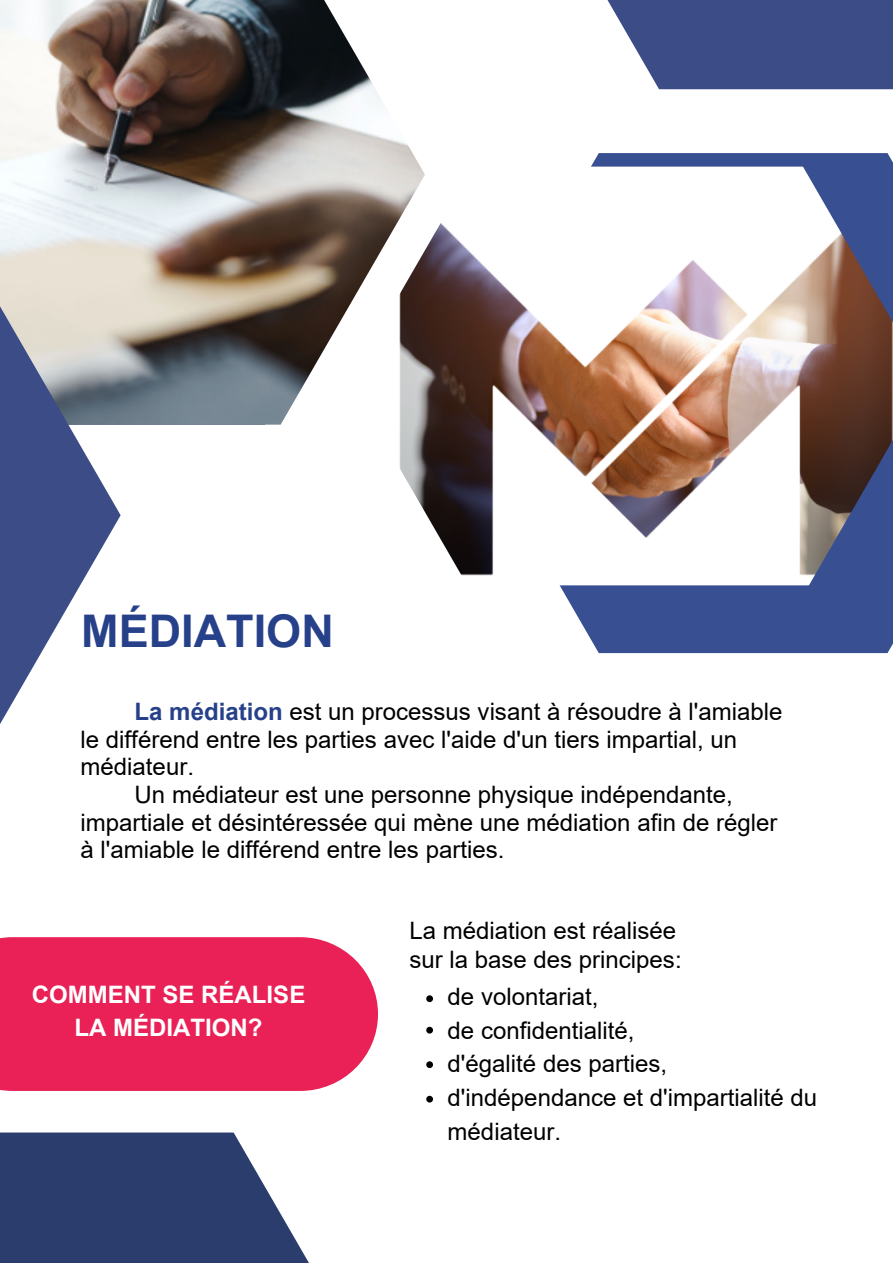
<style>
.page{position:relative;width:893px;height:1264px;background:#fff}
.page>*{position:absolute;margin:0;border:0;box-sizing:border-box;transform-origin:0 0}
.t1{font:700 45px "Arial";color:#26408a}
.t2{font:24px/33.6px "Arial";color:#000}
.t3{font:700 24px/32.7px "Arial";color:#fff;text-align:center}
.s1{font-weight:700;color:#26408a}
</style>
<div class="page">
<img style="left:0;top:0;width:385px;height:424px">
<div style="left:586px;top:631px;width:306px;height:22px;background:#384f92"></div>
<img style="left:349px;top:131px;width:543px;height:500px">
<svg style="left:607px;top:0;width:285px;height:89px;background:#4e5d91"></svg>
<svg style="left:0;top:1132px;width:309px;height:130px;background:#45557e"></svg>
<svg style="left:0;top:265px;width:121px;height:459px"></svg>
<svg style="left:426px;top:995px;width:7px;height:7px"></svg>
<svg style="left:426px;top:1026px;width:7px;height:7px"></svg>
<svg style="left:426px;top:1061px;width:7px;height:7px"></svg>
<svg style="left:426px;top:1095px;width:7px;height:7px"></svg>
<div style="left:0;top:937px;width:378px;height:153px;background:#e92156"></div>
<p class="t1" style="left:81px;top:599px;width:254px">MÉDIATION</p>
<p class="t2" style="left:135px;top:694px;width:649px"><span class="s1">La médiation</span> est un processus visant à résoudre à l'amiable</p>
<p class="t2" style="left:81px;top:722px;width:658px">le différend entre les parties avec l'aide d'un tiers impartial, un</p>
<p class="t2" style="left:81px;top:750px;width:115px">médiateur.</p>
<p class="t2" style="left:135px;top:777px;width:599px">Un médiateur est une personne physique indépendante,</p>
<p class="t2" style="left:81px;top:805px;width:698px">impartiale et désintéressée qui mène une médiation afin de régler</p>
<p class="t2" style="left:81px;top:832px;width:425px">à l'amiable le différend entre les parties.</p>
<p class="t3" style="left:32px;top:978px;width:275px">COMMENT SE RÉALISE<br>LA MÉDIATION?</p>
<p class="t2" style="left:409px;top:915px;width:274px;line-height:28.8px">La médiation est réalisée sur la base des principes:</p>
<p class="t2" style="left:447px;top:979px;width:371px">de volontariat,<br>de confidentialité,<br>d'égalité des parties, d'indépendance et d'impartialité du médiateur.</p>
</div>
